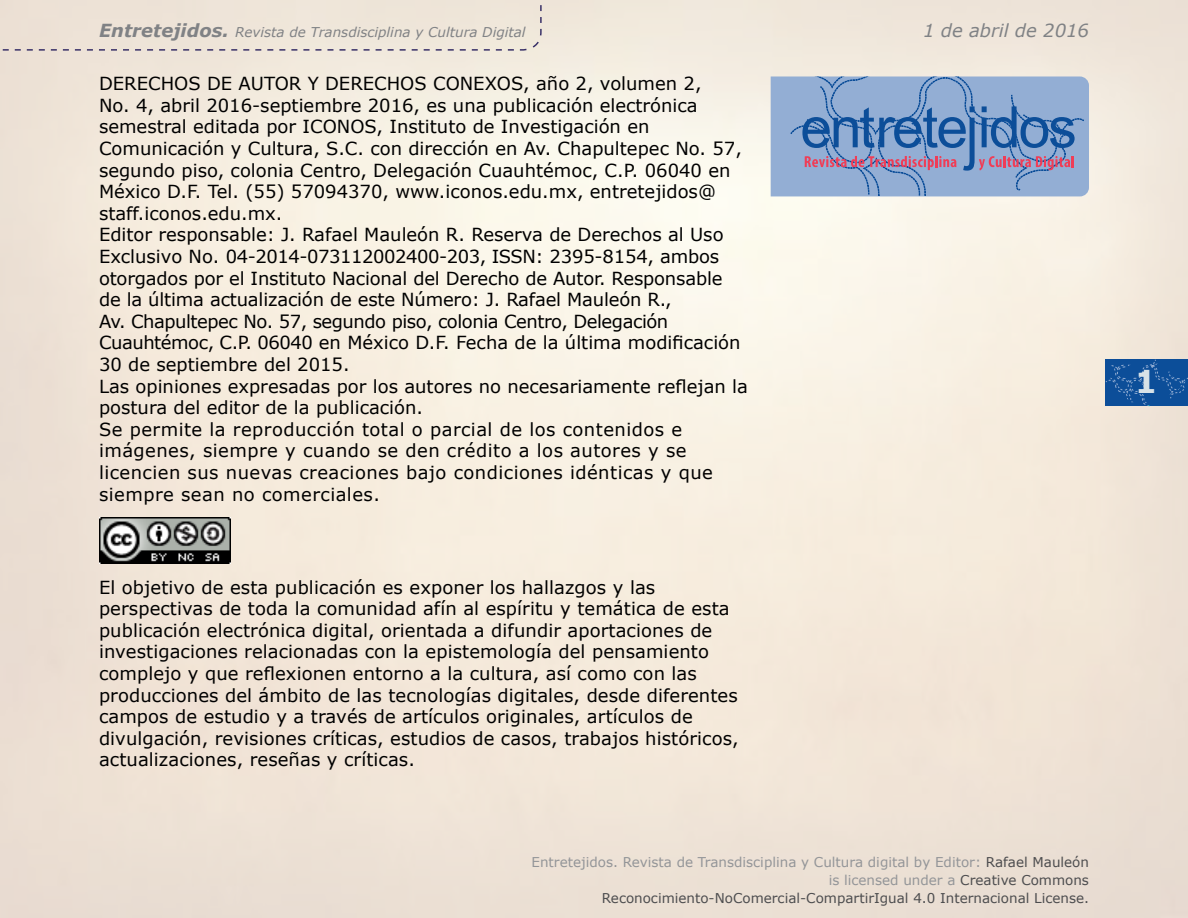
<style>
.page{position:relative;width:1188px;height:918px;background:#fff}
.page>*{position:absolute;margin:0;border:0;box-sizing:border-box;transform-origin:0 0}
.t1{font:700 31.5px "Verdana";color:#d8e2e7}
.t2{font:18px/21.6px "Verdana";color:#000}
.t3{font:italic 18px "Verdana";color:#808285}
.t4{font:13.5px/18px "Verdana";color:#4d4d4f;text-align:right}
.t5{font:italic 13.5px "Verdana";color:#808285}
.s1{font-weight:700;font-size:18px}
.s2{color:#939598}
</style>
<div class="page">
<img style="left:0;top:0;width:1188px;height:918px">
<svg style="left:1105px;top:359px;width:83px;height:48px;background:#18569d"></svg>
<div style="left:0;top:0;width:542px;height:51px;background:#eee5d8"></div>
<img style="left:99px;top:518px;width:132px;height:46px">
<svg style="left:771px;top:76px;width:318px;height:120px;background:#829cc7"></svg>
<p class="t5" style="left:99px;top:23px;width:428px"><span class="s1">Entretejidos.</span> Revista de Transdisciplina y Cultura Digital</p>
<p class="t3" style="left:923px;top:18px;width:168px">1 de abril de 2016</p>
<p class="t2" style="left:99px;top:73px;width:650px">DERECHOS DE AUTOR Y DERECHOS CONEXOS, año 2, volumen 2,<br>No. 4, abril 2016-septiembre 2016, es una publicación electrónica semestral editada por ICONOS, Instituto de Investigación en Comunicación y Cultura, S.C. con dirección en Av. Chapultepec No. 57, segundo piso, colonia Centro, Delegación Cuauhtémoc, C.P. 06040 en México D.F. Tel. (55) 57094370, www.iconos.edu.mx, entretejidos@ staff.iconos.edu.mx.<br>Editor responsable: J. Rafael Mauleón R. Reserva de Derechos al Uso Exclusivo No. 04-2014-073112002400-203, ISSN: 2395-8154, ambos otorgados por el Instituto Nacional del Derecho de Autor. Responsable de la última actualización de este Número: J. Rafael Mauleón R.,<br>Av. Chapultepec No. 57, segundo piso, colonia Centro, Delegación Cuauhtémoc, C.P. 06040 en México D.F. Fecha de la última modificación 30 de septiembre del 2015.<br>Las opiniones expresadas por los autores no necesariamente reflejan la postura del editor de la publicación.<br>Se permite la reproducción total o parcial de los contenidos e imágenes, siempre y cuando se den crédito a los autores y se licencien sus nuevas creaciones bajo condiciones idénticas y que siempre sean no comerciales.</p>
<p class="t2" style="left:99px;top:576px;width:641px">El objetivo de esta publicación es exponer los hallazgos y las perspectivas de toda la comunidad afín al espíritu y temática de esta publicación electrónica digital, orientada a difundir aportaciones de investigaciones relacionadas con la epistemología del pensamiento complejo y que reflexionen entorno a la cultura, así como con las producciones del ámbito de las tecnologías digitales, desde diferentes campos de estudio y a través de artículos originales, artículos de divulgación, revisiones críticas, estudios de casos, trabajos históricos, actualizaciones, reseñas y críticas.</p>
<p class="t4" style="left:532px;top:853px;width:559px"><span class="s2">Entretejidos. Revista de Transdisciplina y Cultura digital by Editor:</span> Rafael Mauleón <span class="s2">is licensed under a</span> Creative Commons<br>Reconocimiento-NoComercial-CompartirIgual 4.0 Internacional License.</p>
<h1 class="t1" style="left:1135px;top:359px;width:24px">1</h1>
</div>
